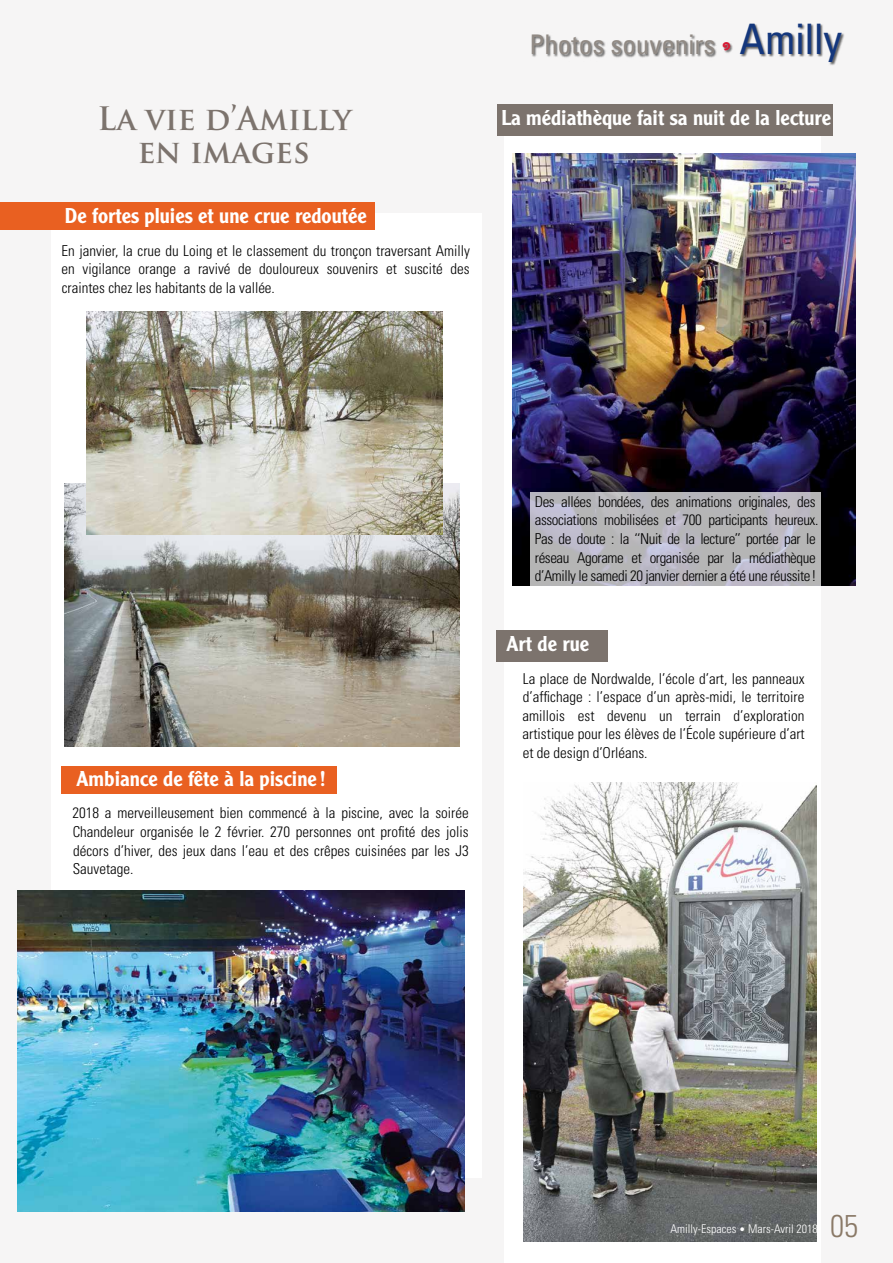
<style>
.page{position:relative;width:893px;height:1263px;background:#f6f5f5}
.page>*{position:absolute;margin:0;border:0;box-sizing:border-box;transform-origin:0 0}
.t1{font:700 31.5px/32.5px "Trajan Pro";color:#7c736d;text-align:center}
.t2{font:300 condensed 31.5px "Univers LT Std";color:#8a7967}
.t3{font:condensed 27px "Univers LT Std";color:#918a84}
.t4{font:500 21px "Clearface Gothic LT Std";color:#fff}
.t5{font:300 condensed 15px/18.6px "Univers LT Std";letter-spacing:-.03em;color:#000;text-align:justify}
.t6{font:300 condensed 12px "Univers LT Std";color:#fff}
.s1{font-family:"Giddyup Std";font-stretch:normal;font-size:48px;color:#da1a35}
.s2{font-size:42px;color:#14377d}
.s3{font-size:10.5px}
</style>
<div class="page">
<div style="left:531px;top:24px;width:314px;height:42px;background:#000;opacity:.6"></div>
<div style="left:51px;top:214px;width:431px;height:964px;background:#fff"></div>
<div style="left:0;top:202px;width:374px;height:28px;background:#e96021"></div>
<div style="left:505px;top:131px;width:316px;height:1132px;background:#fff"></div>
<div style="left:497px;top:104px;width:335px;height:31px;background:#7c736d"></div>
<div style="left:497px;top:630px;width:111px;height:31px;background:#7c736d"></div>
<div style="left:61px;top:767px;width:276px;height:27px;background:#e96021"></div>
<img style="left:65px;top:483px;width:394px;height:264px">
<img style="left:86px;top:311px;width:356px;height:224px">
<img style="left:513px;top:153px;width:343px;height:433px">
<svg style="left:530px;top:493px;width:291px;height:93px;background:#b8b7bd"></svg>
<img style="left:523px;top:782px;width:293px;height:460px">
<img style="left:17px;top:890px;width:448px;height:321px">
<h1 class="t1" style="left:98px;top:103px;width:256px">La vie d’Amilly en images</h1>
<h3 class="t4" style="left:65px;top:203px;width:303px">De fortes pluies et une crue redoutée</h3>
<p class="t5" style="left:62px;top:241px;width:410px">En janvier, la crue du Loing et le classement du tronçon traversant Amilly en vigilance orange a ravivé de douloureux souvenirs et suscité des craintes chez les habitants de la vallée.</p>
<h2 class="t3" style="left:529px;top:27px;width:314px">Photos souvenirs <span class="s1">•</span> <span class="s2">Amilly</span></h2>
<h3 class="t4" style="left:501px;top:105px;width:331px">La médiathèque fait sa nuit de la lecture</h3>
<h3 class="t4" style="left:77px;top:765px;width:251px">Ambiance de fête à la piscine !</h3>
<p class="t5" style="left:72px;top:804px;width:398px">2018 a merveilleusement bien commencé à la piscine, avec la soirée Chandeleur organisée le 2 février. 270 personnes ont profité des jolis décors d’hiver, des jeux dans l’eau et des crêpes cuisinées par les J3<br>Sauvetage.</p>
<p class="t5" style="left:535px;top:492px;width:285px;text-align:left">Des allées bondées, des animations originales, des associations mobilisées et 700 participants heureux.<br>Pas de doute : la ‘‘Nuit de la lecture’’ portée par le réseau Agorame et organisée par la médiathèque d’Amilly le samedi 20 janvier dernier a été une réussite!</p>
<h3 class="t4" style="left:506px;top:630px;width:84px">Art de rue</h3>
<p class="t5" style="left:523px;top:669px;width:284px">La place de Nordwalde, l’école d’art, les panneaux d’affichage : l’espace d’un après-midi, le territoire amillois est devenu un terrain d’exploration artistique pour les élèves de l’École supérieure d’art et de design d’Orléans.</p>
<p class="t6" style="left:670px;top:1221px;width:149px">Amilly-Espaces <span class="s3">•</span> Mars-Avril 2018</p>
<h1 class="t2" style="left:830px;top:1207px;width:29px">05</h1>
</div>
